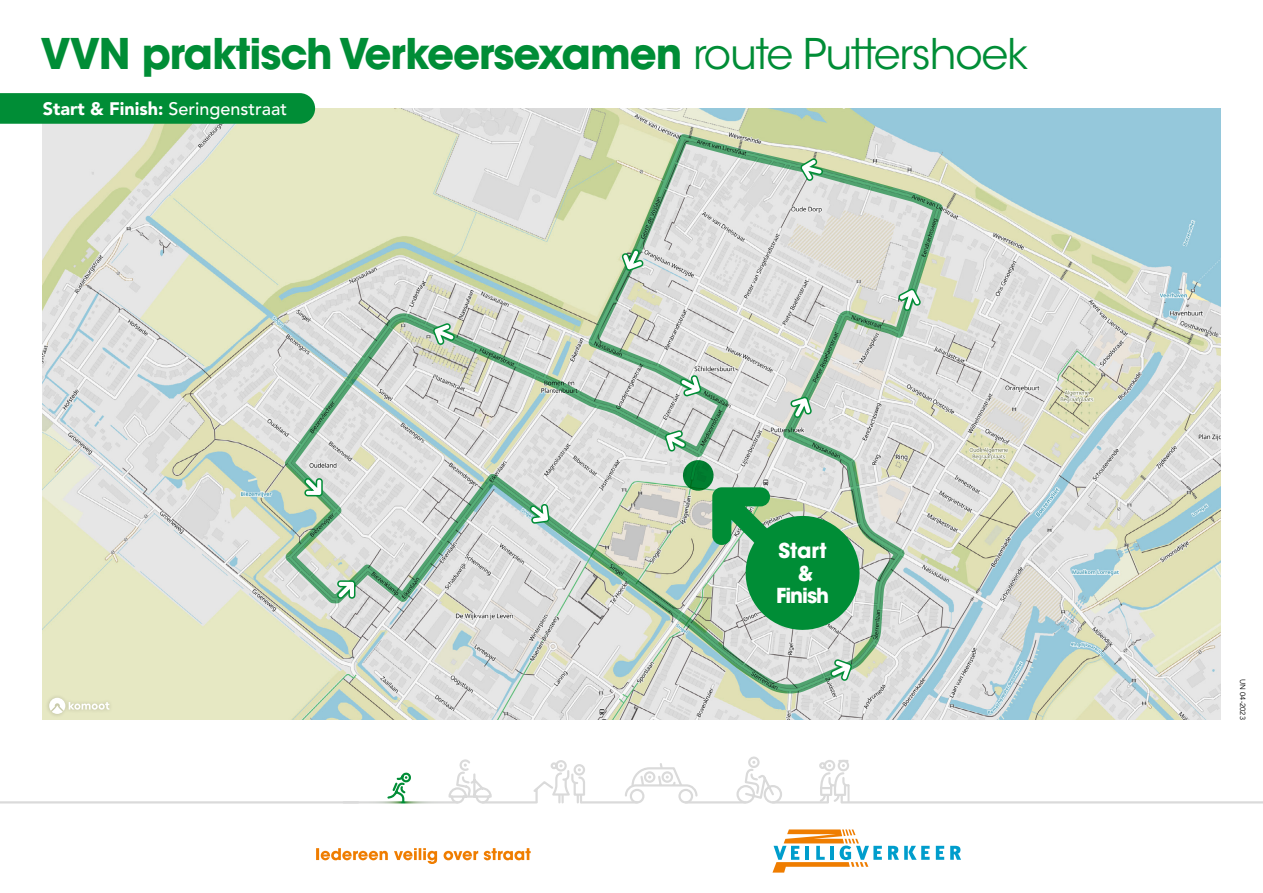
<style>
.page{position:relative;width:1263px;height:893px;background:#fff}
.page>*{position:absolute;margin:0;border:0;box-sizing:border-box;transform-origin:0 0}
.t1{font:700 42px "ITC Avant Garde Std";letter-spacing:-.025em;color:#008d36}
.t2{font:700 20.55px "ITC Avant Garde Std";letter-spacing:-.05em;color:#fff}
.t3{font:500 18px "Avenir LT Std";color:#fff}
.t4{font:7.5px "Avenir LT Std";color:#000}
.s1{font-weight:400}
.s2{font-weight:900}
</style>
<div class="page">
<img style="left:43px;top:108px;width:1177px;height:612px">
<svg style="left:772px;top:829px;width:110px;height:44px"></svg>
<svg style="left:888px;top:846px;width:42px;height:14px"></svg>
<svg style="left:936px;top:846px;width:8px;height:14px"></svg>
<svg style="left:950px;top:846px;width:11px;height:14px"></svg>
<svg style="left:316px;top:848px;width:215px;height:16px"></svg>
<hr style="left:842px;top:801px;width:421px;height:2px;background:#dadada">
<hr style="left:0;top:801px;width:358px;height:2px;background:#dadada">
<svg style="left:386px;top:772px;width:26px;height:32px"></svg>
<svg style="left:447px;top:756px;width:403px;height:48px"></svg>
<svg style="left:0;top:93px;width:315px;height:31px;background:#058f39"></svg>
<div style="left:45px;top:693px;width:69px;height:25px;background:#e6e8c3"></div>
<svg style="left:49px;top:698px;width:61px;height:16px"></svg>
<svg style="left:277px;top:128px;width:672px;height:567px;background:#c8d5c5"></svg>
<svg style="left:664px;top:423px;width:23px;height:29px"></svg>
<svg style="left:680px;top:375px;width:22px;height:29px"></svg>
<svg style="left:432px;top:324px;width:23px;height:22px"></svg>
<svg style="left:303px;top:476px;width:20px;height:21px"></svg>
<svg style="left:335px;top:580px;width:21px;height:20px"></svg>
<svg style="left:530px;top:503px;width:20px;height:20px"></svg>
<svg style="left:829px;top:658px;width:24px;height:24px"></svg>
<svg style="left:790px;top:395px;width:22px;height:25px"></svg>
<svg style="left:897px;top:287px;width:25px;height:25px"></svg>
<svg style="left:799px;top:155px;width:25px;height:29px"></svg>
<svg style="left:621px;top:248px;width:23px;height:24px"></svg>
<p class="t1" style="left:40px;top:27px;width:989px">VVN praktisch Verkeersexamen <span class="s1">route Puttershoek</span></p>
<p class="t3" style="left:43px;top:98px;width:246px"><span class="s2">Start &amp; Finish:</span> Seringenstraat</p>
<p class="t2" style="left:778px;top:537px;width:50px">Start</p>
<p class="t2" style="left:798px;top:560px;width:17px">&amp;</p>
<p class="t2" style="left:776px;top:582px;width:55px">Finish</p>
<p class="t4" style="left:1247px;top:679px;width:42px;rotate:90deg">UN 04-2023</p>
</div>
